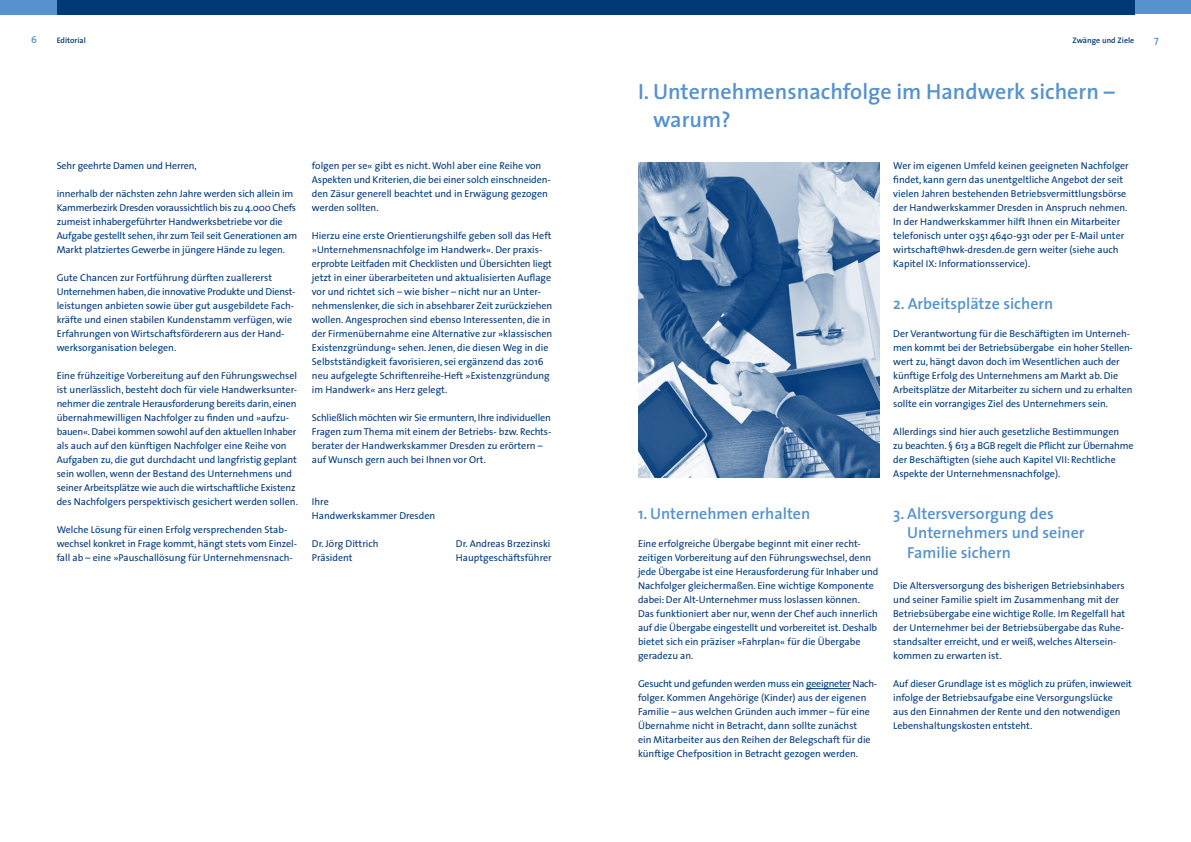
<style>
.page{position:relative;width:1191px;height:842px;background:#fff}
.page>*{position:absolute;margin:0;border:0;box-sizing:border-box;transform-origin:0 0}
.t1{font:600 22px/28px "The Sans";color:#5592ce}
.t2{font:600 16px/19.2px "The Sans";color:#5592ce}
.t3{font:10px/14px "The Sans";color:#003978}
.t4{font:600 10px "The Sans";color:#5592ce}
.t5{font:600 8px "The Sans";color:#003978}
</style>
<div class="page">
<div style="left:1134px;top:0;width:57px;height:14px;background:#5592ce"></div>
<div style="left:57px;top:0;width:1077px;height:14px;background:#003978"></div>
<div style="left:0;top:0;width:57px;height:14px;background:#5592ce"></div>
<hr style="left:806px;top:688px;width:44px;height:1px;background:#003978">
<img style="left:638px;top:162px;width:241px;height:315px">
<p class="t4" style="left:31px;top:31px;width:7px">6</p>
<p class="t4" style="left:1154px;top:31px;width:6px">7</p>
<p class="t5" style="left:57px;top:33px;width:31px">Editorial</p>
<p class="t5" style="left:1072px;top:33px;width:63px">Zwänge und Ziele</p>
<p class="t3" style="left:57px;top:158px;width:142px">Sehr geehrte Damen und Herren,</p>
<p class="t3" style="left:57px;top:186px;width:242px">innerhalb der nächsten zehn Jahre werden sich allein im Kammerbezirk Dresden voraussichtlich bis zu 4.000 Chefs zumeist inhabergeführter Handwerksbetriebe vor die Aufgabe gestellt sehen, ihr zum Teil seit Generationen am Markt platziertes Gewerbe in jüngere Hände zu legen.</p>
<p class="t3" style="left:57px;top:270px;width:240px">Gute Chancen zur Fortführung dürften zuallererst Unternehmen haben, die innovative Produkte und Dienst&shy;leistungen anbieten sowie über gut ausgebildete Fach&shy;kräfte und einen stabilen Kundenstamm verfügen, wie Erfahrungen von Wirtschaftsförderern aus der Hand&shy;werksorganisation belegen.</p>
<p class="t3" style="left:57px;top:368px;width:243px">Eine frühzeitige Vorbereitung auf den Führungswechsel ist unerlässlich, besteht doch für viele Handwerksunter&shy;nehmer die zentrale Herausforderung bereits darin, einen übernahmewilligen Nachfolger zu finden und »aufzu&shy;bauen«. Dabei kommen sowohl auf den aktuellen Inhaber als auch auf den künftigen Nachfolger eine Reihe von Aufgaben zu, die gut durchdacht und langfristig geplant sein wollen, wenn der Bestand des Unternehmens und seiner Arbeitsplätze wie auch die wirtschaftliche Existenz des Nachfolgers perspektivisch gesichert werden sollen.</p>
<p class="t3" style="left:57px;top:522px;width:242px">Welche Lösung für einen Erfolg versprechenden Stab&shy;wechsel konkret in Frage kommt, hängt stets vom Einzel&shy;fall ab – eine »Pauschallösung für Unternehmensnach-</p>
<p class="t3" style="left:312px;top:158px;width:240px">folgen per se« gibt es nicht. Wohl aber eine Reihe von Aspekten und Kriterien, die bei einer solch einschneiden&shy;den Zäsur generell beachtet und in Erwägung gezogen werden sollten.</p>
<p class="t3" style="left:312px;top:228px;width:242px">Hierzu eine erste Orientierungshilfe geben soll das Heft »Unternehmensnachfolge im Handwerk«. Der praxis&shy;erprobte Leitfaden mit Checklisten und Übersichten liegt jetzt in einer überarbeiteten und aktualisierten Auflage vor und richtet sich – wie bisher – nicht nur an Unter&shy;nehmenslenker, die sich in absehbarer Zeit zurückziehen wollen. Angesprochen sind ebenso Interessenten, die in der Firmenübernahme eine Alternative zur »klassischen Existenzgründung« sehen. Jenen, die diesen Weg in die Selbstständigkeit favorisieren, sei ergänzend das 2016 neu aufgelegte Schriftenreihe-Heft »Existenzgründung im Handwerk« ans Herz gelegt.</p>
<p class="t3" style="left:312px;top:410px;width:241px">Schließlich möchten wir Sie ermuntern, Ihre individuellen Fragen zum Thema mit einem der Betriebs- bzw. Rechts&shy;berater der Handwerkskammer Dresden zu erörtern – auf Wunsch gern auch bei Ihnen vor Ort.</p>
<p class="t3" style="left:312px;top:494px;width:125px">Ihre<br>Handwerkskammer Dresden</p>
<p class="t3" style="left:312px;top:536px;width:68px">Dr. Jörg Dittrich</p>
<p class="t3" style="left:456px;top:536px;width:96px">Dr. Andreas Brzezinski</p>
<p class="t3" style="left:312px;top:550px;width:42px">Präsident</p>
<p class="t3" style="left:456px;top:550px;width:97px">Hauptgeschäftsführer</p>
<h1 class="t1" style="left:653px;top:77px;width:463px;text-indent:-15px">I. Unternehmensnachfolge im Handwerk sichern – warum?</h1>
<h2 class="t2" style="left:638px;top:504px;width:174px">1. Unternehmen erhalten</h2>
<p class="t3" style="left:638px;top:536px;width:242px">Eine erfolgreiche Übergabe beginnt mit einer recht&shy;zeitigen Vorbereitung auf den Führungswechsel, denn jede Übergabe ist eine Herausforderung für Inhaber und Nachfolger gleichermaßen. Eine wichtige Komponente dabei: Der Alt-Unternehmer muss loslassen können.<br>Das funktioniert aber nur, wenn der Chef auch innerlich auf die Übergabe eingestellt und vorbereitet ist. Deshalb bietet sich ein präziser »Fahrplan« für die Übergabe geradezu an.</p>
<p class="t3" style="left:638px;top:676px;width:241px">Gesucht und gefunden werden muss ein geeigneter Nach&shy;folger. Kommen Angehörige (Kinder) aus der eigenen Familie – aus welchen Gründen auch immer – für eine Übernahme nicht in Betracht, dann sollte zunächst<br>ein Mitarbeiter aus den Reihen der Belegschaft für die künftige Chefposition in Betracht gezogen werden.</p>
<p class="t3" style="left:893px;top:158px;width:237px">Wer im eigenen Umfeld keinen geeigneten Nachfolger findet, kann gern das unentgeltliche Angebot der seit vielen Jahren bestehenden Betriebsvermittlungsbörse der Handwerkskammer Dresden in Anspruch nehmen.<br>In der Handwerkskammer hilft Ihnen ein Mitarbeiter telefonisch unter 0351 4640-931 oder per E-Mail unter wirtschaft@hwk-dresden.de gern weiter (siehe auch Kapitel IX: Informationsservice).</p>
<h2 class="t2" style="left:893px;top:294px;width:162px">2. Arbeitsplätze sichern</h2>
<p class="t3" style="left:893px;top:326px;width:241px">Der Verantwortung für die Beschäftigten im Unterneh&shy;men kommt bei der Betriebsübergabe ein hoher Stellen&shy;wert zu, hängt davon doch im Wesentlichen auch der künftige Erfolg des Unternehmens am Markt ab. Die Arbeitsplätze der Mitarbeiter zu sichern und zu erhalten sollte ein vorrangiges Ziel des Unternehmers sein.</p>
<p class="t3" style="left:893px;top:424px;width:242px">Allerdings sind hier auch gesetzliche Bestimmungen<br>zu beachten. § 613 a BGB regelt die Pflicht zur Übernahme der Beschäftigten (siehe auch Kapitel VII: Rechtliche Aspekte der Unternehmensnachfolge).</p>
<h2 class="t2" style="left:907px;top:504px;width:179px;text-indent:-14px">3. Altersversorgung des<br>Unternehmers und seiner<br>Familie sichern</h2>
<p class="t3" style="left:893px;top:578px;width:234px">Die Altersversorgung des bisherigen Betriebsinhabers und seiner Familie spielt im Zusammenhang mit der Betriebsübergabe eine wichtige Rolle. Im Regelfall hat der Unternehmer bei der Betriebsübergabe das Ruhe&shy;standsalter erreicht, und er weiß, welches Altersein&shy;kommen zu erwarten ist.</p>
<p class="t3" style="left:893px;top:676px;width:240px">Auf dieser Grundlage ist es möglich zu prüfen, inwieweit infolge der Betriebsaufgabe eine Versorgungslücke<br>aus den Einnahmen der Rente und den notwendigen Lebenshaltungskosten entsteht.</p>
</div>
